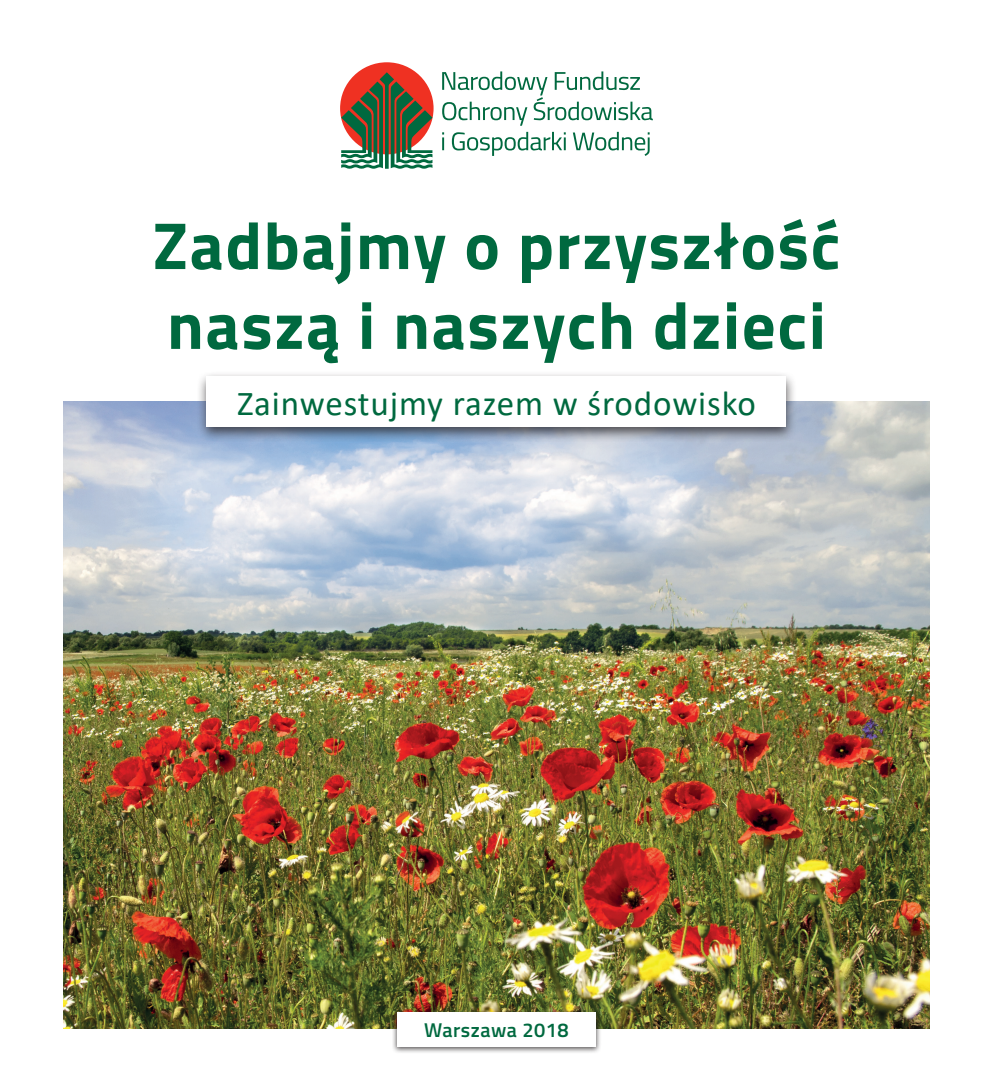
<style>
.page{position:relative;width:993px;height:1092px;background:#fff}
.page>*{position:absolute;margin:0;border:0;box-sizing:border-box;transform-origin:0 0}
.t1{font:700 66.5px "Titillium";letter-spacing:.025em;color:#00693f}
.t2{font:35px "Calibri";letter-spacing:.025em;color:#00693f}
.t3{font:600 19.95px "Titillium";letter-spacing:.025em;color:#00693f}
</style>
<div class="page">
<img style="left:63px;top:402px;width:866px;height:626px">
<div style="left:392px;top:1009px;width:209px;height:45px;background:#231f20;opacity:.75"></div>
<div style="left:397px;top:1012px;width:198px;height:34px;background:#fff"></div>
<div style="left:196px;top:371px;width:600px;height:71px;background:#231f20;opacity:.75"></div>
<div style="left:207px;top:376px;width:578px;height:51px;background:#fff"></div>
<div style="left:340px;top:62px;width:93px;height:92px;background:#ef3122;border-radius:50%"></div>
<svg style="left:341px;top:72px;width:91px;height:97px"></svg>
<svg style="left:442px;top:132px;width:2px;height:18px"></svg>
<svg style="left:451px;top:132px;width:114px;height:24px"></svg>
<svg style="left:572px;top:132px;width:77px;height:24px"></svg>
<svg style="left:442px;top:71px;width:210px;height:55px"></svg>
<p class="t1" style="left:153px;top:195px;width:689px">Zadbajmy o przyszłość</p>
<p class="t1" style="left:167px;top:275px;width:660px">naszą i naszych dzieci</p>
<p class="t2" style="left:237px;top:379px;width:520px">Zainwestujmy razem w środowisko</p>
<p class="t3" style="left:424px;top:1014px;width:146px">Warszawa 2018</p>
</div>
